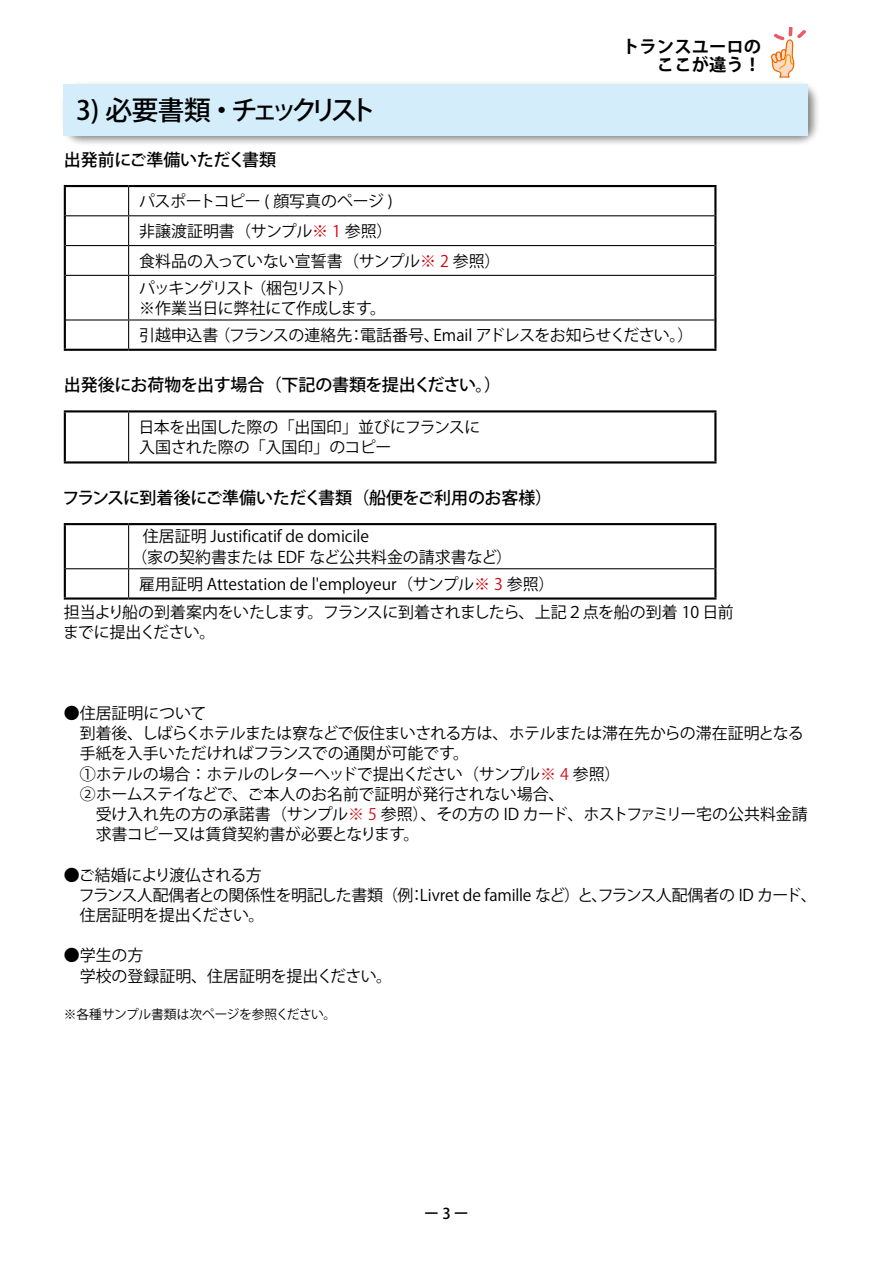
<style>
.page{position:relative;width:893px;height:1263px;background:#fff}
.page>*{position:absolute;margin:0;border:0;box-sizing:border-box;transform-origin:0 0}
.t1{font:500 26.55px "Koz Go Pro";letter-spacing:-.225em;color:#000}
.t2{font:700 17.4px/18.6px "Koz Go Pr 6 N";color:#000;text-align:right}
.t3{font:500 16.95px "Koz Go Pro";letter-spacing:-.02em;color:#000}
.t4{font:15.9px/20.2px "Koz Go Pro";letter-spacing:-.01em;color:#000}
.t5{font:15.9px/20.2px "Koz Go Pro";letter-spacing:-.05em;color:#000}
.t6{font:15.9px "Koz Go Pro";letter-spacing:-.04em;color:#000}
.t7{font:500 14.85px "Koz Go Pro";color:#000}
.t8{font:12.75px "Koz Go Pro";letter-spacing:-.02em;color:#000}
.s1{color:#d7000f}
.s2{font-family:"Hira Kaku Pro N W3"}
.s3{color:#d0121b}
</style>
<div class="page">
<svg style="left:771px;top:28px;width:35px;height:50px"></svg>
<div style="left:60px;top:80px;width:761px;height:67px;background:#000;opacity:.5"></div>
<div style="left:64px;top:84px;width:744px;height:51px;background:#d3edfb"></div>
<hr style="left:64px;top:185px;width:65px;height:2px;background:#000">
<hr style="left:64px;top:187px;width:2px;height:29px;background:#000">
<hr style="left:129px;top:185px;width:587px;height:2px;background:#000">
<hr style="left:714px;top:187px;width:2px;height:29px;background:#000">
<hr style="left:64px;top:216px;width:2px;height:30px;background:#000">
<hr style="left:714px;top:216px;width:2px;height:30px;background:#000">
<hr style="left:64px;top:246px;width:2px;height:29px;background:#000">
<hr style="left:714px;top:246px;width:2px;height:29px;background:#000">
<hr style="left:64px;top:275px;width:2px;height:45px;background:#000">
<hr style="left:714px;top:275px;width:2px;height:45px;background:#000">
<hr style="left:64px;top:320px;width:2px;height:29px;background:#000">
<hr style="left:714px;top:320px;width:2px;height:29px;background:#000">
<hr style="left:64px;top:349px;width:65px;height:2px;background:#000">
<hr style="left:129px;top:349px;width:587px;height:2px;background:#000">
<hr style="left:66px;top:215px;width:63px;height:1px;background:#000">
<hr style="left:129px;top:215px;width:585px;height:1px;background:#000">
<hr style="left:66px;top:245px;width:63px;height:1px;background:#000">
<hr style="left:129px;top:245px;width:585px;height:1px;background:#000">
<svg style="left:128px;top:187px;width:1px;height:88px"></svg>
<hr style="left:66px;top:275px;width:63px;height:1px;background:#000">
<hr style="left:129px;top:275px;width:585px;height:1px;background:#000">
<hr style="left:128px;top:276px;width:1px;height:43px;background:#000">
<hr style="left:66px;top:319px;width:63px;height:1px;background:#000">
<hr style="left:129px;top:319px;width:585px;height:1px;background:#000">
<svg style="left:128px;top:320px;width:1px;height:29px"></svg>
<hr style="left:64px;top:410px;width:65px;height:2px;background:#000">
<hr style="left:64px;top:412px;width:2px;height:49px;background:#000">
<hr style="left:129px;top:410px;width:587px;height:2px;background:#000">
<hr style="left:714px;top:412px;width:2px;height:49px;background:#000">
<hr style="left:64px;top:461px;width:65px;height:2px;background:#000">
<hr style="left:129px;top:461px;width:587px;height:2px;background:#000">
<hr style="left:128px;top:412px;width:1px;height:49px;background:#000">
<hr style="left:64px;top:523px;width:65px;height:2px;background:#000">
<hr style="left:64px;top:525px;width:2px;height:44px;background:#000">
<hr style="left:129px;top:523px;width:587px;height:2px;background:#000">
<hr style="left:714px;top:525px;width:2px;height:44px;background:#000">
<hr style="left:64px;top:569px;width:2px;height:28px;background:#000">
<hr style="left:714px;top:569px;width:2px;height:28px;background:#000">
<hr style="left:64px;top:597px;width:65px;height:3px;background:#000">
<hr style="left:129px;top:597px;width:587px;height:3px;background:#000">
<hr style="left:128px;top:525px;width:1px;height:43px;background:#000">
<hr style="left:66px;top:568px;width:63px;height:1px;background:#000">
<hr style="left:129px;top:568px;width:585px;height:1px;background:#000">
<svg style="left:128px;top:569px;width:1px;height:28px"></svg>
<p class="t2" style="left:622px;top:37px;width:140px">トランスユーロのここが違う！</p>
<h1 class="t1" style="left:76px;top:93px;width:302px">3) 必要書類・ チェックリスト</h1>
<p class="t3" style="left:64px;top:149px;width:214px">出発前にご準備いただく書類</p>
<p class="t4" style="left:139px;top:187px;width:363px;line-height:29.7px">パスポートコピー ( 顔写真のページ )<br>非譲渡証明書（サンプル<span class="s1">※ 1</span> 参照）<br>食料品の入っていない宣誓書（サンプル<span class="s1">※ 2</span> 参照）</p>
<p class="t5" style="left:139px;top:278px;width:248px">パッキングリスト （梱包リスト）<br>※作業当日に弊社にて作成します。</p>
<p class="t4" style="left:139px;top:325px;width:556px">引越申込書 （フランスの連絡先：電話番号、Email アドレスをお知らせください。）</p>
<p class="t3" style="left:64px;top:374px;width:439px">出発後にお荷物を出す場合（下記の書類を提出ください。）</p>
<p class="t4" style="left:139px;top:417px;width:343px">日本を出国した際の「出国印」並びにフランスに入国された際の「入国印」のコピー</p>
<p class="t3" style="left:63px;top:487px;width:491px">フランスに到着後にご準備いただく書類（船便をご利用のお客様）</p>
<p class="t4" style="left:132px;top:527px;width:382px;text-indent:11px">住居証明 Justificatif de domicile<br>（家の契約書または EDF など公共料金の請求書など）</p>
<p class="t4" style="left:64px;top:570px;width:672px;line-height:28.2px;text-indent:75px">雇用証明 Attestation de l'employeur（サンプル<span class="s1">※ 3</span> 参照）<br>担当より船の到着案内をいたします。フランスに到着されましたら、上記２点を船の到着 10 日前</p>
<p class="t6" style="left:63px;top:622px;width:154px">までに提出ください。</p>
<p class="t4" style="left:80px;top:703px;width:726px;text-indent:-16px">●住居証明について<br>到着後、しばらくホテルまたは寮などで仮住まいされる方は、ホテルまたは滞在先からの滞在証明となる手紙を入手いただければフランスでの通関が可能です。<br><span class="s2">①</span>ホテルの場合：ホテルのレターヘッドで提出ください（サンプル<span class="s3">※ 4</span> 参照）<br>②ホームステイなどで、ご本人のお名前で証明が発行されない場合、</p>
<p class="t4" style="left:96px;top:804px;width:714px">受け入れ先の方の承諾書（サンプル<span class="s3">※ 5</span> 参照）、その方の ID カード、ホストファミリー宅の公共料金請求書コピー又は賃貸契約書が必要となります。</p>
<p class="t4" style="left:79px;top:865px;width:739px;text-indent:-15px">●ご結婚により渡仏される方<br>フランス人配偶者との関係性を明記した書類（例：Livret de famille など）と、フランス人配偶者の ID カード、住居証明を提出ください。</p>
<p class="t4" style="left:80px;top:946px;width:314px;text-indent:-16px">●学生の方<br>学校の登録証明、住居証明を提出ください。</p>
<p class="t8" style="left:64px;top:1006px;width:274px">※各種サンプル書類は次ページを参照ください。</p>
<p class="t7" style="left:424px;top:1204px;width:46px">ー3ー</p>
</div>
